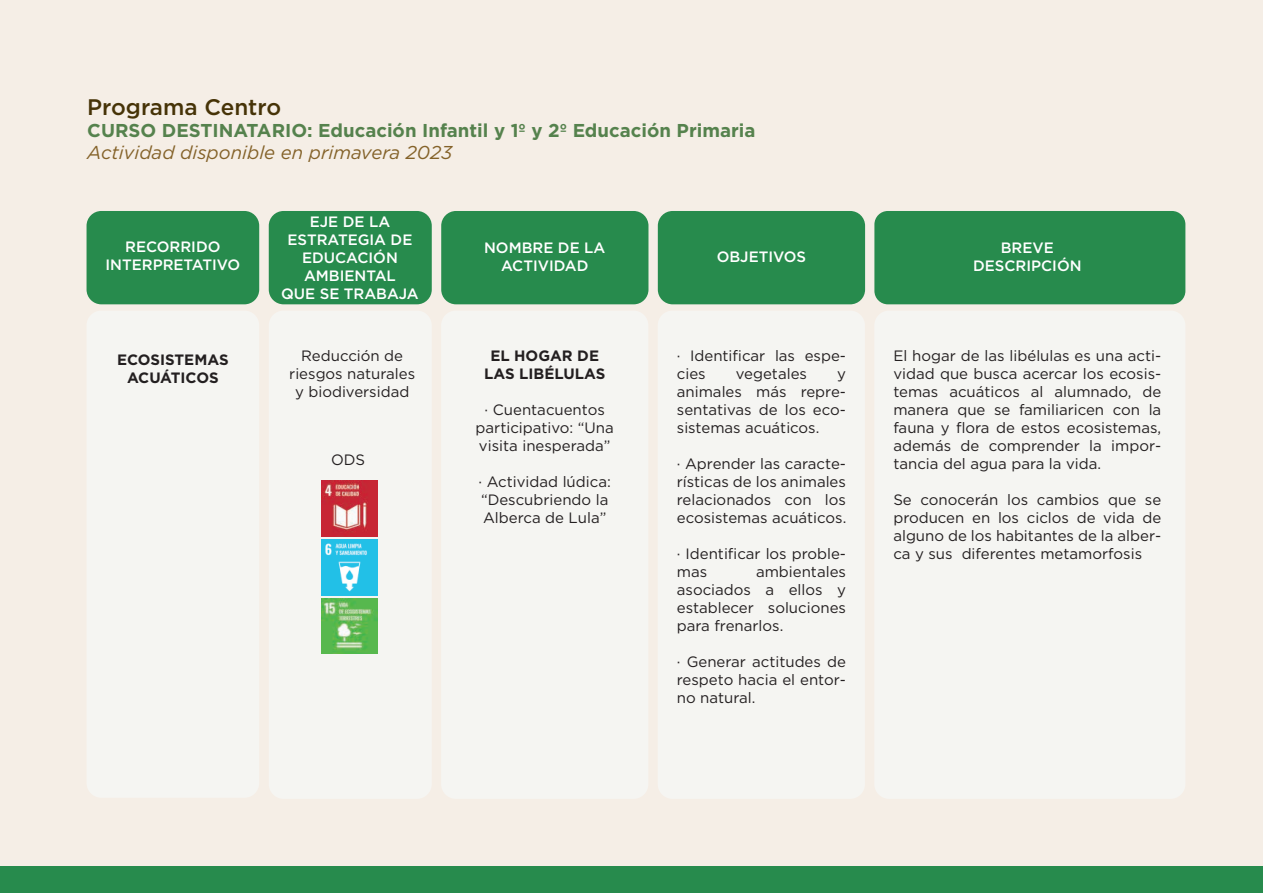
<style>
.page{position:relative;width:1263px;height:893px;background:#fff}
.page>*{position:absolute;margin:0;border:0;box-sizing:border-box;transform-origin:0 0}
.t1{font:500 22.5px "Gotham";color:#463307}
.t2{font:700 18.6px "Gotham";color:#55824d}
.t3{font:italic 18.6px "Gotham";color:#846229}
.t4{font:15px/18px "Gotham";color:#231f20;text-align:justify}
.t5{font:500 15px/18px "Gotham";color:#fff;text-align:center}
.t6{font:700 15px/18px "Gotham";color:#231f20;text-align:center}
</style>
<div class="page">
<div style="left:0;top:0;width:1262px;height:893px;background:#f5eee6"></div>
<div style="left:87px;top:211px;width:172px;height:93px;background:#278b4d;border-radius:15px"></div>
<div style="left:269px;top:211px;width:163px;height:93px;background:#278b4d;border-radius:15px"></div>
<div style="left:441px;top:211px;width:207px;height:93px;background:#278b4d;border-radius:15px"></div>
<div style="left:658px;top:211px;width:207px;height:93px;background:#278b4d;border-radius:15px"></div>
<div style="left:874px;top:211px;width:311px;height:93px;background:#278b4d;border-radius:13px"></div>
<div style="left:87px;top:311px;width:172px;height:487px;background:#f5f5f2;border-radius:15px"></div>
<div style="left:269px;top:311px;width:163px;height:488px;background:#f5f5f2;border-radius:15px"></div>
<div style="left:441px;top:311px;width:207px;height:488px;background:#f5f5f2;border-radius:15px"></div>
<div style="left:658px;top:311px;width:207px;height:488px;background:#f5f5f2;border-radius:15px"></div>
<div style="left:874px;top:311px;width:311px;height:488px;background:#f5f5f2;border-radius:15px"></div>
<div style="left:0;top:866px;width:1262px;height:27px;background:#278b4d"></div>
<img style="left:322px;top:481px;width:55px;height:56px">
<img style="left:322px;top:540px;width:55px;height:55px">
<img style="left:322px;top:598px;width:55px;height:56px">
<h1 class="t1" style="left:87px;top:92px;width:195px">Programa Centro</h1>
<p class="t2" style="left:87px;top:118px;width:670px">CURSO DESTINATARIO: Educación Infantil y 1º y 2º Educación Primaria</p>
<p class="t3" style="left:87px;top:143px;width:367px">Actividad disponible en primavera 2023</p>
<p class="t5" style="left:281px;top:213px;width:139px">EJE DE LA<br>ESTRATEGIA DE<br>EDUCACIÓN<br>AMBIENTAL<br>QUE SE TRABAJA</p>
<p class="t5" style="left:106px;top:237px;width:136px">RECORRIDO<br>INTERPRETATIVO</p>
<p class="t5" style="left:484px;top:238px;width:123px">NOMBRE DE LA<br>ACTIVIDAD</p>
<p class="t5" style="left:717px;top:247px;width:91px">OBJETIVOS</p>
<p class="t5" style="left:973px;top:238px;width:110px">BREVE<br>DESCRIPCIÓN</p>
<p class="t6" style="left:117px;top:351px;width:113px">ECOSISTEMAS<br>ACUÁTICOS</p>
<p class="t4" style="left:289px;top:346px;width:127px;text-align:center">Reducción de riesgos naturales y biodiversidad</p>
<p class="t6" style="left:484px;top:346px;width:123px">EL HOGAR DE<br>LAS LIBÉLULAS</p>
<p class="t4" style="left:476px;top:400px;width:140px;text-align:center">· Cuentacuentos participativo: “Una visita inesperada”</p>
<p class="t4" style="left:479px;top:472px;width:134px;text-align:left">· Actividad lúdica: “Descubriendo la<br>Alberca de Lula”</p>
<p class="t4" style="left:331px;top:451px;width:35px">ODS</p>
<p class="t4" style="left:677px;top:346px;width:171px">· Identificar las espe&shy;cies</p>
<p class="t4" style="left:736px;top:364px;width:73px">vegetales</p>
<p class="t4" style="left:677px;top:364px;width:171px;text-indent:160px">y animales más repre&shy;sentativas de los eco&shy;sistemas acuáticos.</p>
<p class="t4" style="left:677px;top:454px;width:171px">· Aprender las caracte&shy;rísticas de los animales relacionados con los ecosistemas acuáticos.</p>
<p class="t4" style="left:677px;top:544px;width:171px">· Identificar los proble&shy;mas</p>
<p class="t4" style="left:677px;top:562px;width:171px;text-indent:79px">ambientales asociados a ellos y establecer soluciones para frenarlos.</p>
<p class="t4" style="left:677px;top:652px;width:171px">· Generar actitudes de respeto hacia el entor&shy;no natural.</p>
<p class="t4" style="left:893px;top:346px;width:269px">El hogar de las libélulas es una acti&shy;vidad que busca acercar los ecosis&shy;temas acuáticos al alumnado, de manera que se familiaricen con la fauna y flora de estos ecosistemas, además de comprender la impor&shy;tancia del agua para la vida.</p>
<p class="t4" style="left:893px;top:490px;width:269px">Se conocerán los cambios que se producen en los ciclos de vida de alguno de los habitantes de la alber&shy;ca y sus diferentes metamorfosis</p>
</div>
